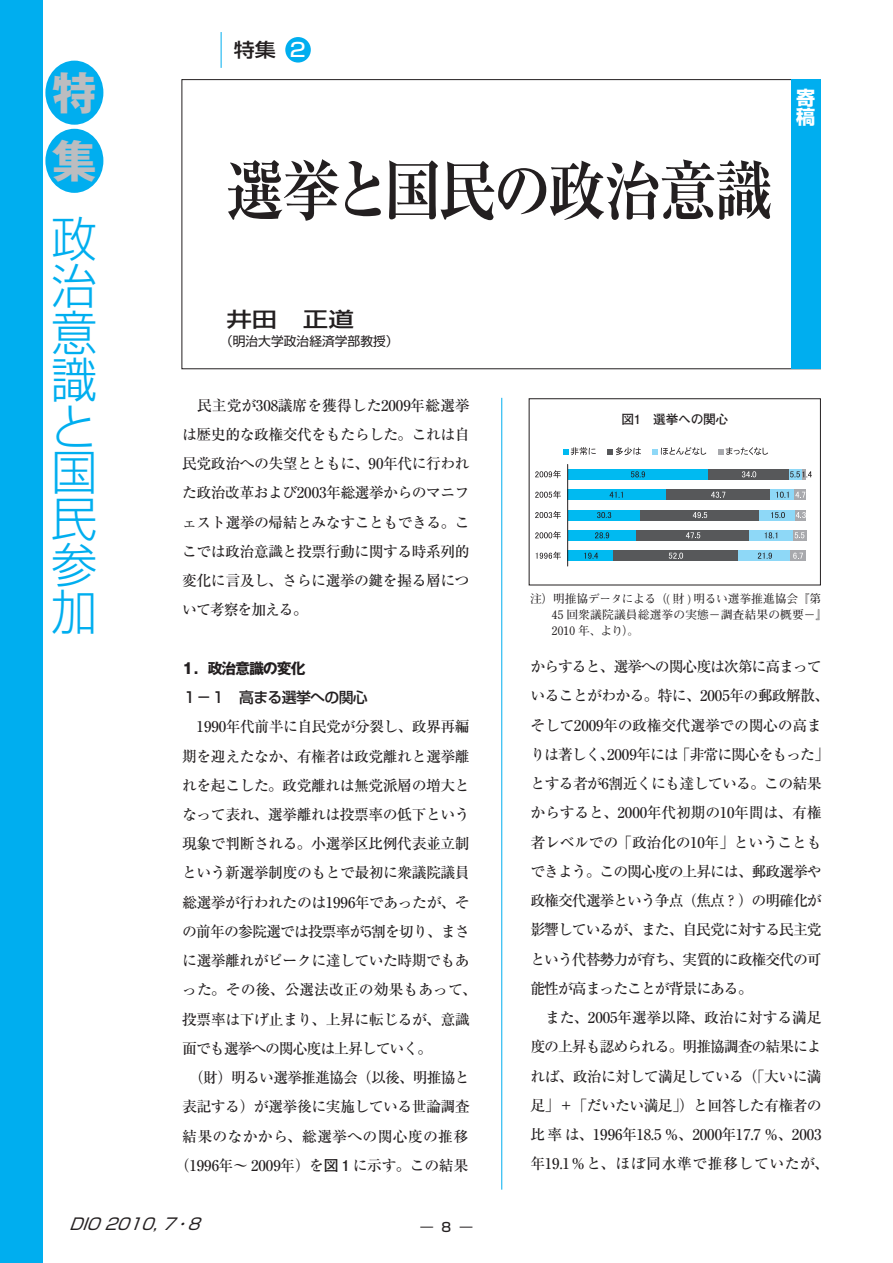
<style>
.page{position:relative;width:893px;height:1263px;background:#fff}
.page>*{position:absolute;margin:0;border:0;box-sizing:border-box;transform-origin:0 0}
.t1{font:700 65.85px "Ryumin Pro";letter-spacing:-.065em;color:#231f20;scale:.89 1}
.t2{font:300 48.15px/46.7px "Shin Go Pro";color:#00aeef;text-align:justify;scale:.96 1}
.t3{font:700 44.85px/68.1px "Gothic MB101 Pro";color:#bcbdc0}
.t4{font:500 20.4px "Shin Go Pro";color:#231f20;scale:1.25 1}
.t5{font:500 19.2px "Shin Go Pro";color:#231f20;scale:1.1 1}
.t6{font:700 19.2px/19.2px "Shin Go Pro";color:#fff}
.t7{font:italic 15.9px "Shin Go Pro";color:#231f20}
.t8{font:500 14.85px/29.2px "Ryumin Pro";letter-spacing:-.035em;color:#231f20;text-align:justify}
.t9{font:500 14.85px "Ryumin Pro";letter-spacing:-.06em;color:#231f20}
.t10{font:500 14.85px "Ryumin Pro";color:#231f20}
.t11{font:500 14.85px "Ryumin Pro";letter-spacing:.015em;color:#231f20}
.t12{font:500 14.85px "Ryumin Pro";letter-spacing:-.07em;color:#231f20}
.t13{font:500 14.85px "Shin Go Pro";letter-spacing:-.045em;color:#231f20}
.t14{font:700 14.85px "Gothic MB101 Pro";letter-spacing:-.07em;color:#231f20}
.t15{font:12.75px "Shin Go Pro";color:#231f20}
.t16{font:700 12.75px "Futo Go B101 Pro";letter-spacing:-.025em;color:#231f20}
.t17{font:500 12.75px "Shin Go Pro";color:#231f20}
.t18{font:700 11.7px/15.9px "Futo Min A101 Pro";letter-spacing:.005em;color:#231f20}
.s1{color:#fff}
.s2{font-family:"Futo Go B101 Pro";font-weight:700}
</style>
<div class="page">
<div style="left:791px;top:79px;width:30px;height:290px;background:#00aeef"></div>
<hr style="left:501px;top:398px;width:1px;height:791px;background:#00aeef">
<div style="left:0;top:0;width:43px;height:1263px;background:#00aeef"></div>
<div style="left:45px;top:61px;width:58px;height:64px;background:#00aeef;border-radius:50%"></div>
<div style="left:45px;top:129px;width:58px;height:64px;background:#00aeef;border-radius:50%"></div>
<div style="left:285px;top:37px;width:26px;height:26px;background:#00aeef;border-radius:50%"></div>
<hr style="left:221px;top:32px;width:1px;height:36px;background:#00aeef">
<div style="left:529px;top:398px;width:292px;height:187px;border:1px solid #231f20"></div>
<div style="left:568px;top:551px;width:46px;height:10px;background:#00baf1"></div>
<div style="left:568px;top:530px;width:69px;height:11px;background:#00baf1"></div>
<div style="left:568px;top:510px;width:73px;height:10px;background:#00baf1"></div>
<div style="left:568px;top:490px;width:98px;height:10px;background:#00baf1"></div>
<div style="left:568px;top:469px;width:140px;height:11px;background:#00baf1"></div>
<div style="left:614px;top:551px;width:124px;height:10px;background:#57585a"></div>
<div style="left:637px;top:530px;width:113px;height:11px;background:#57585a"></div>
<div style="left:641px;top:510px;width:119px;height:10px;background:#57585a"></div>
<div style="left:666px;top:490px;width:105px;height:10px;background:#57585a"></div>
<div style="left:708px;top:469px;width:82px;height:11px;background:#57585a"></div>
<div style="left:738px;top:551px;width:52px;height:10px;background:#8ed8f7"></div>
<div style="left:750px;top:530px;width:43px;height:11px;background:#8ed8f7"></div>
<div style="left:760px;top:510px;width:36px;height:10px;background:#8ed8f7"></div>
<div style="left:771px;top:490px;width:24px;height:10px;background:#8ed8f7"></div>
<div style="left:790px;top:551px;width:16px;height:10px;background:#a8a9ad"></div>
<div style="left:793px;top:530px;width:13px;height:11px;background:#a8a9ad"></div>
<div style="left:796px;top:510px;width:10px;height:10px;background:#a8a9ad"></div>
<svg style="left:795px;top:490px;width:11px;height:10px"></svg>
<hr style="left:567px;top:464px;width:1px;height:102px;background:#231f20">
<svg style="left:584px;top:553px;width:14px;height:6px"></svg>
<svg style="left:595px;top:532px;width:14px;height:6px"></svg>
<svg style="left:597px;top:512px;width:14px;height:6px"></svg>
<svg style="left:610px;top:492px;width:13px;height:6px"></svg>
<svg style="left:631px;top:471px;width:14px;height:7px"></svg>
<svg style="left:669px;top:553px;width:14px;height:6px"></svg>
<svg style="left:686px;top:532px;width:14px;height:6px"></svg>
<svg style="left:693px;top:512px;width:14px;height:6px"></svg>
<svg style="left:711px;top:492px;width:14px;height:6px"></svg>
<svg style="left:742px;top:471px;width:14px;height:7px"></svg>
<svg style="left:765px;top:532px;width:12px;height:6px"></svg>
<svg style="left:771px;top:512px;width:14px;height:6px"></svg>
<svg style="left:776px;top:492px;width:13px;height:6px"></svg>
<svg style="left:795px;top:532px;width:9px;height:6px"></svg>
<svg style="left:796px;top:512px;width:10px;height:6px"></svg>
<svg style="left:795px;top:492px;width:10px;height:6px"></svg>
<svg style="left:758px;top:553px;width:14px;height:6px"></svg>
<svg style="left:790px;top:469px;width:22px;height:11px"></svg>
<svg style="left:793px;top:553px;width:10px;height:6px"></svg>
<svg style="left:536px;top:552px;width:25px;height:7px"></svg>
<svg style="left:535px;top:531px;width:26px;height:8px"></svg>
<svg style="left:535px;top:511px;width:26px;height:8px"></svg>
<svg style="left:535px;top:491px;width:26px;height:7px"></svg>
<svg style="left:535px;top:470px;width:26px;height:8px"></svg>
<svg style="left:563px;top:447px;width:33px;height:8px"></svg>
<svg style="left:608px;top:447px;width:33px;height:8px"></svg>
<svg style="left:653px;top:447px;width:53px;height:8px"></svg>
<svg style="left:718px;top:447px;width:50px;height:8px"></svg>
<h3 class="t3" style="left:52px;top:53px;width:46px">特集</h3>
<h2 class="t2" style="left:51px;top:210px;width:48px">政治意識と国民参加</h2>
<p class="t5" style="left:234px;top:34px;width:65px">特集 <span class="s1">2</span></p>
<h1 class="t1" style="left:225px;top:138px;width:617px">選挙と国民の政治意識</h1>
<p class="t6" style="left:796px;top:86px;width:20px">寄稿</p>
<h3 class="t4" style="left:226px;top:303px;width:104px">井田　正道</h3>
<p class="t15" style="left:220px;top:331px;width:180px">（明治大学政治経済学部教授）</p>
<p class="t8" style="left:182px;top:389px;width:289px">　民主党が308議席を獲得した2009年総選挙は歴史的な政権交代をもたらした。これは自民党政治への失望とともに、90年代に行われた政治改革および2003年総選挙からのマニフェスト選挙の帰結とみなすこともできる。ここでは政治意識と投票行動に関する時系列的変化に言及し、さらに選挙の鍵を握る層について考察を加える。</p>
<p class="t14" style="left:182px;top:656px;width:125px">1．政治意識の変化</p>
<p class="t13" style="left:182px;top:685px;width:187px">１−１　高まる選挙への関心</p>
<p class="t8" style="left:182px;top:711px;width:289px">　1990年代前半に自民党が分裂し、政界再編</p>
<p class="t8" style="left:182px;top:740px;width:289px">期を迎えたなか、有権者は政党離れと選挙離</p>
<p class="t8" style="left:182px;top:769px;width:289px">れを起こした。政党離れは無党派層の増大と</p>
<p class="t8" style="left:182px;top:799px;width:289px">なって表れ、選挙離れは投票率の低下という</p>
<p class="t8" style="left:182px;top:828px;width:289px">現象で判断される。小選挙区比例代表並立制</p>
<p class="t8" style="left:182px;top:857px;width:289px">という新選挙制度のもとで最初に衆議院議員</p>
<p class="t8" style="left:182px;top:886px;width:289px">総選挙が行われたのは1996年であったが、そ</p>
<p class="t9" style="left:182px;top:920px;width:289px">の前年の参院選では投票率が5割を切り、まさ</p>
<p class="t8" style="left:182px;top:945px;width:289px">に選挙離れがピークに達していた時期でもあ</p>
<p class="t10" style="left:182px;top:978px;width:296px">った。その後、公選法改正の効果もあって、</p>
<p class="t8" style="left:182px;top:1003px;width:289px">投票率は下げ止まり、上昇に転じるが、意識</p>
<p class="t12" style="left:182px;top:1037px;width:252px">面でも選挙への関心度は上昇していく。</p>
<p class="t9" style="left:182px;top:1066px;width:289px">　（財）明るい選挙推進協会（以後、明推協と</p>
<p class="t8" style="left:182px;top:1091px;width:289px">表記する）が選挙後に実施している世論調査</p>
<p class="t11" style="left:182px;top:1124px;width:287px">結果のなかから、総選挙への関心度の推移</p>
<p class="t8" style="left:175px;top:1149px;width:295px">（1996年〜 2009年）を<span class="s2">図１</span>に示す。この結果</p>
<p class="t16" style="left:622px;top:409px;width:108px">図1　選挙への関心</p>
<p class="t18" style="left:551px;top:589px;width:278px;text-indent:-21px">注）明推協データによる（( 財 ) 明るい選挙推進協会『第<br>45 回衆議院議員総選挙の実態−調査結果の概要−』<br>2010 年、より）。</p>
<p class="t8" style="left:530px;top:651px;width:300px;text-align:left">からすると、選挙への関心度は次第に高まっていることがわかる。特に、2005年の郵政解散、そして2009年の政権交代選挙での関心の高まりは著しく、2009年には「非常に関心をもった」とする者が6割近くにも達している。この結果からすると、2000年代初期の10年間は、有権者レベルでの「政治化の10年」ということもできよう。この関心度の上昇には、郵政選挙や政権交代選挙という争点（焦点？）の明確化が影響しているが、また、自民党に対する民主党という代替勢力が育ち、実質的に政権交代の可能性が高まったことが背景にある。<br>　また、2005年選挙以降、政治に対する満足度の上昇も認められる。明推協調査の結果によれば、政治に対して満足している（「大いに満足」＋「だいたい満足」）と回答した有権者の比率は、1996年18.5 ％、2000年17.7 ％、2003年19.1％と、ほぼ同水準で推移していたが、</p>
<p class="t7" style="left:69px;top:1210px;width:140px">DIO 2010, 7・8</p>
<p class="t17" style="left:420px;top:1216px;width:14px">―</p>
<p class="t17" style="left:460px;top:1216px;width:14px">―</p>
</div>
